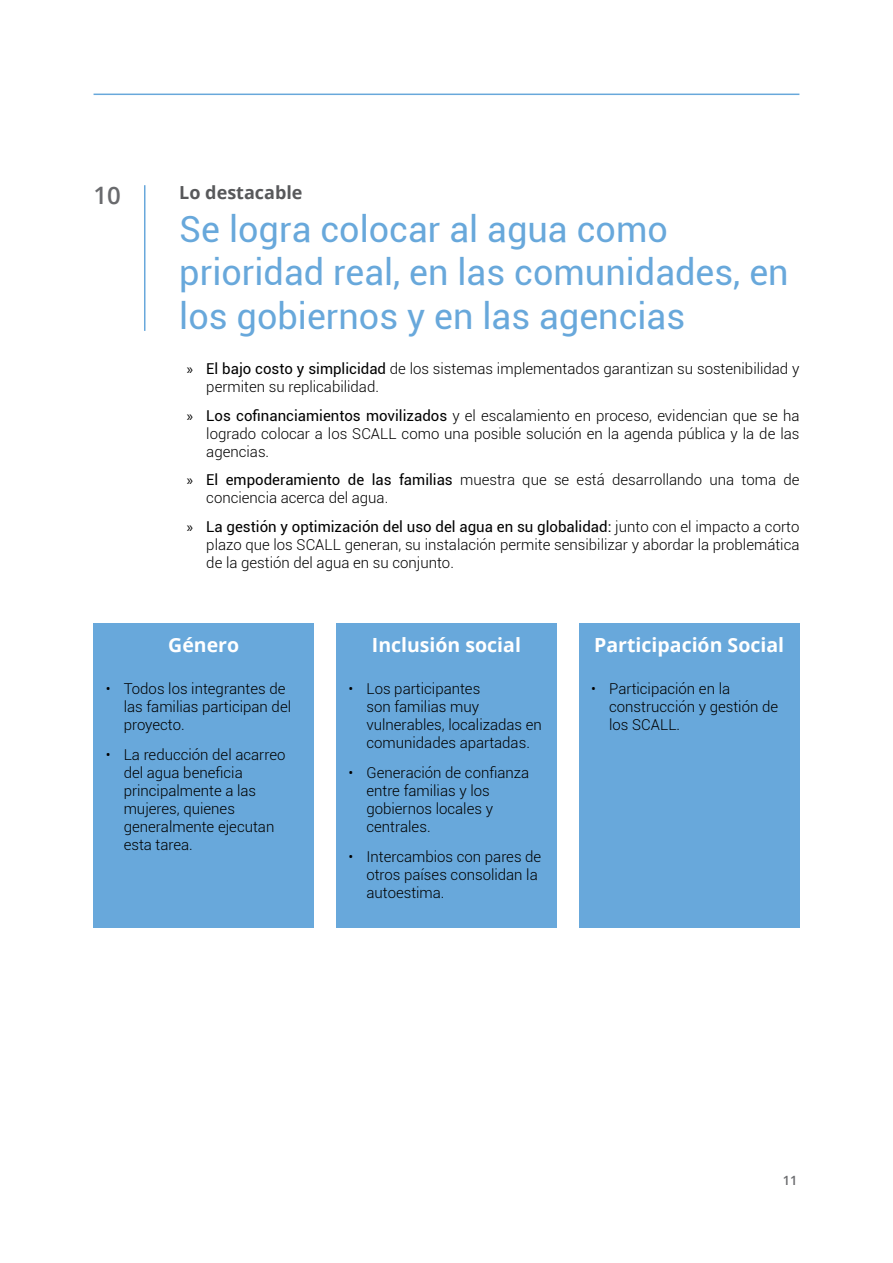
<style>
.page{position:relative;width:893px;height:1263px;background:#fff}
.page>*{position:absolute;margin:0;border:0;box-sizing:border-box;transform-origin:0 0}
.t1{font:36px/43.2px "Roboto";color:#68a8db}
.t2{font:600 24px "Open Sans";color:#696a6d}
.t3{font:700 19.5px "Open Sans";color:#fff}
.t4{font:700 18px "Open Sans";color:#58595b}
.t5{font:300 15px/18px "Roboto";color:#000}
.t6{font:600 12.75px "Open Sans";color:#696a6d}
.s1{font-family:"Myriad Pro";font-weight:400}
.s2{font-weight:400}
</style>
<div class="page">
<div style="left:94px;top:624px;width:220px;height:304px;background:#68a8db"></div>
<div style="left:336px;top:624px;width:221px;height:304px;background:#68a8db"></div>
<div style="left:579px;top:624px;width:220px;height:304px;background:#68a8db"></div>
<hr style="left:144px;top:185px;width:1px;height:146px;background:#68a8db">
<hr style="left:94px;top:94px;width:705px;height:1px;background:#68a8db">
<h2 class="t2" style="left:94px;top:178px;width:29px">10</h2>
<p class="t4" style="left:179px;top:180px;width:125px">Lo destacable</p>
<h1 class="t1" style="left:179px;top:206px;width:611px">Se logra colocar al agua como prioridad real, en las comunidades, en los gobiernos y en las agencias</h1>
<p class="t5" style="left:206px;top:359px;width:595px;text-indent:-20px"><span class="s1">»</span> <span class="s2">El bajo costo y simplicidad</span> de los sistemas implementados garantizan su sostenibilidad y permiten su replicabilidad.</p>
<p class="t5" style="left:206px;top:406px;width:595px;text-align:justify;text-indent:-20px"><span class="s1">»</span> <span class="s2">Los cofinanciamientos movilizados</span> y el escalamiento en proceso, evidencian que se ha logrado colocar a los SCALL como una posible solución en la agenda pública y la de las agencias.</p>
<p class="t5" style="left:206px;top:470px;width:595px;text-indent:-20px"><span class="s1">»</span> <span class="s2">El empoderamiento de las familias</span> muestra que se está desarrollando una toma de conciencia acerca del agua.</p>
<p class="t5" style="left:206px;top:517px;width:595px;text-align:justify;text-indent:-19px"><span class="s1">»</span> <span class="s2">La gestión y optimización del uso del agua en su globalidad:</span> junto con el impacto a corto plazo que los SCALL generan, su instalación permite sensibilizar y abordar la problemática de la gestión del agua en su conjunto.</p>
<h3 class="t3" style="left:168px;top:631px;width:72px">Género</h3>
<h3 class="t3" style="left:372px;top:631px;width:151px">Inclusión social</h3>
<h3 class="t3" style="left:594px;top:631px;width:191px">Participación Social</h3>
<p class="t5" style="left:124px;top:679px;width:169px;text-indent:-18px">• Todos los integrantes de las familias participan del proyecto.</p>
<p class="t5" style="left:124px;top:745px;width:163px;text-indent:-18px">• La reducción del acarreo del agua beneficia principalmente a las mujeres, quienes generalmente ejecutan esta tarea.</p>
<p class="t5" style="left:366px;top:679px;width:177px;text-indent:-18px">• Los participantes<br>son familias muy vulnerables, localizadas en comunidades apartadas.</p>
<p class="t5" style="left:366px;top:763px;width:164px;text-indent:-18px">• Generación de confianza entre familias y los gobiernos locales y centrales.</p>
<p class="t5" style="left:366px;top:847px;width:176px;text-indent:-18px">• Intercambios con pares de otros países consolidan la autoestima.</p>
<p class="t5" style="left:609px;top:679px;width:170px;text-indent:-18px">• Participación en la construcción y gestión de los SCALL.</p>
<p class="t6" style="left:783px;top:1171px;width:16px">11</p>
</div>
